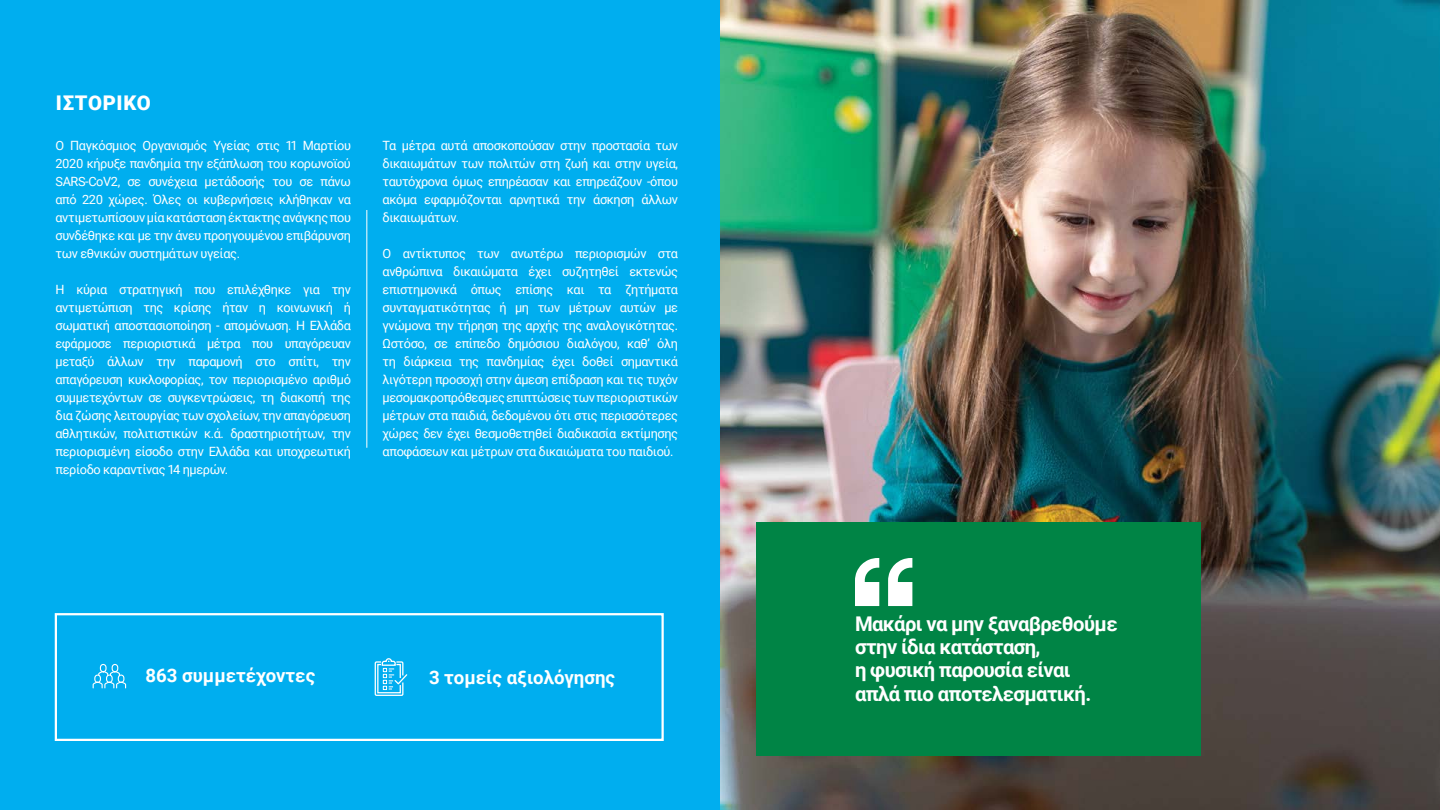
<style>
.page{position:relative;width:1440px;height:810px;background:#fff}
.page>*{position:absolute;margin:0;border:0;box-sizing:border-box;transform-origin:0 0}
.t1{font:700 20.25px/23.2px "Roboto";letter-spacing:-.03em;color:#fff}
.t2{font:900 20.25px "Roboto";letter-spacing:.035em;color:#fff}
.t3{font:700 18.6px "Roboto";color:#fff}
.t4{font:12.75px/18px "Roboto";letter-spacing:-.03em;color:#fff;text-align:justify}
</style>
<div class="page">
<div style="left:0;top:0;width:740px;height:810px;background:#00aeef"></div>
<img style="left:720px;top:0;width:720px;height:810px">
<div style="left:756px;top:522px;width:444px;height:233px;background:#008445"></div>
<svg style="left:888px;top:558px;width:24px;height:48px"></svg>
<svg style="left:855px;top:558px;width:24px;height:48px"></svg>
<hr style="left:366px;top:210px;width:1px;height:238px;background:#fff">
<div style="left:55px;top:613px;width:609px;height:128px;background:#00aeef;border:2px solid #fff"></div>
<svg style="left:92px;top:663px;width:35px;height:26px"></svg>
<svg style="left:374px;top:658px;width:34px;height:38px"></svg>
<h1 class="t2" style="left:56px;top:88px;width:95px">ΙΣΤΟΡΙΚΌ</h1>
<p class="t4" style="left:56px;top:136px;width:297px">Ο Παγκόσμιος Οργανισμός Υγείας στις 11 Μαρτίου 2020 κήρυξε πανδημία την εξάπλωση του κορωνοϊού SARS-CoV2, σε συνέχεια μετάδοσής του σε πάνω από 220 χώρες. Όλες οι κυβερνήσεις κλήθηκαν να αντιμετωπίσουν μία κατάσταση έκτακτης ανάγκης που συνδέθηκε και με την άνευ προηγουμένου επιβάρυνση των εθνικών συστημάτων υγείας.</p>
<p class="t4" style="left:56px;top:280px;width:297px">H κύρια στρατηγική που επιλέχθηκε για την αντιμετώπιση της κρίσης ήταν η κοινωνική ή σωματική αποστασιοποίηση - απομόνωση. H Ελλάδα εφάρμοσε περιοριστικά μέτρα που υπαγόρευαν μεταξύ άλλων την παραμονή στο σπίτι, την απαγόρευση κυκλοφορίας, τον περιορισμένο αριθμό συμμετεχόντων σε συγκεντρώσεις, τη διακοπή της δια ζώσης λειτουργίας των σχολείων, την απαγόρευση αθλητικών, πολιτιστικών κ.ά. δραστηριοτήτων, την περιορισμένη είσοδο στην Ελλάδα και υποχρεωτική περίοδο καραντίνας 14 ημερών.</p>
<p class="t4" style="left:383px;top:136px;width:297px">Τα μέτρα αυτά αποσκοπούσαν στην προστασία των δικαιωμάτων των πολιτών στη ζωή και στην υγεία, ταυτόχρονα όμως επηρέασαν και επηρεάζουν -όπου ακόμα εφαρμόζονται αρνητικά την άσκηση άλλων δικαιωμάτων.</p>
<p class="t4" style="left:383px;top:244px;width:297px">Ο αντίκτυπος των ανωτέρω περιορισμών στα ανθρώπινα δικαιώματα έχει συζητηθεί εκτενώς επιστημονικά όπως επίσης και τα ζητήματα συνταγματικότητας ή μη των μέτρων αυτών με γνώμονα την τήρηση της αρχής της αναλογικότητας.<br>Ωστόσο, σε επίπεδο δημόσιου διαλόγου, καθ’ όλη τη διάρκεια της πανδημίας έχει δοθεί σημαντικά λιγότερη προσοχή στην άμεση επίδραση και τις τυχόν μεσομακροπρόθεσμες επιπτώσεις των περιοριστικών μέτρων στα παιδιά, δεδομένου ότι στις περισσότερες χώρες δεν έχει θεσμοθετηθεί διαδικασία εκτίμησης αποφάσεων και μέτρων στα δικαιώματα του παιδιού.</p>
<h2 class="t3" style="left:145px;top:663px;width:171px">863 συμμετέχοντες</h2>
<h2 class="t3" style="left:429px;top:664px;width:188px">3 τομείς αξιολόγησης</h2>
<h1 class="t1" style="left:855px;top:611px;width:264px">Μακάρι να μην ξαναβρεθούμε στην ίδια κατάσταση,<br>η φυσική παρουσία είναι απλά πιο αποτελεσματική.</h1>
</div>
